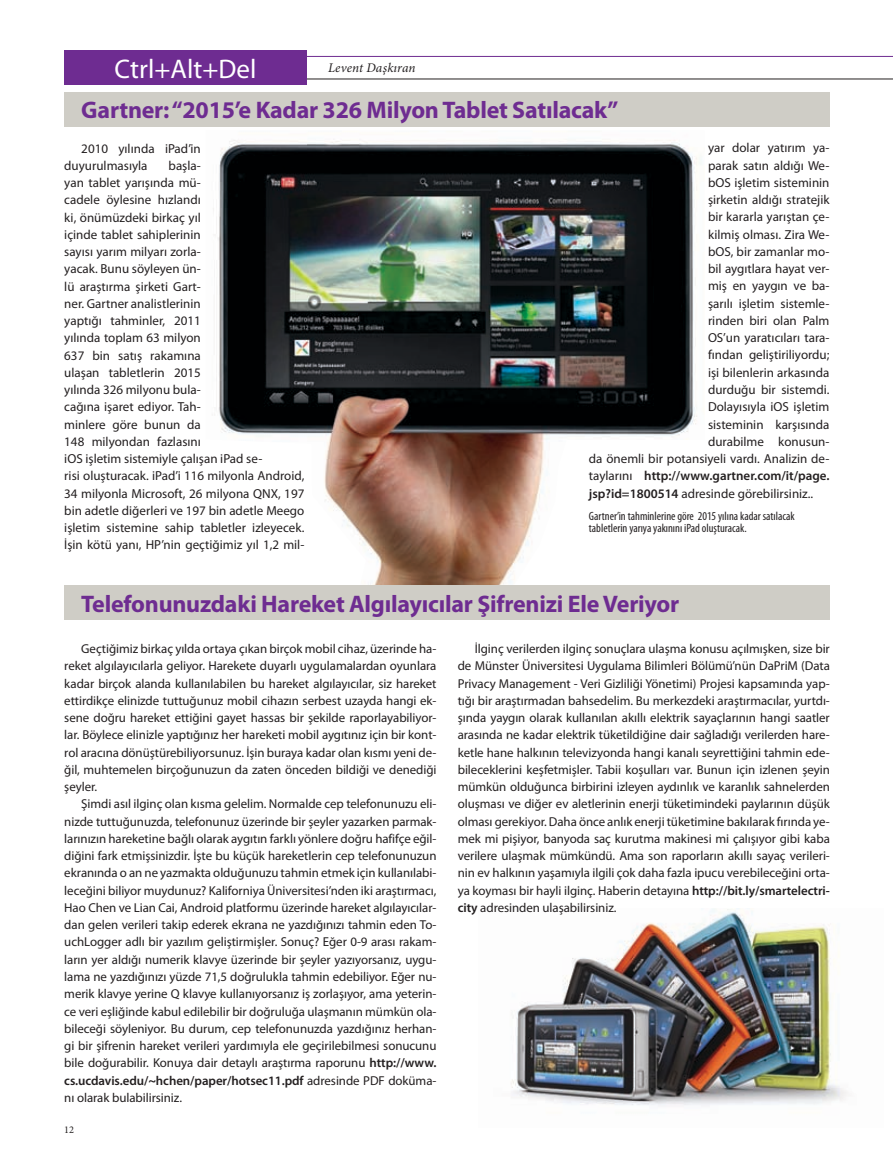
<style>
.page{position:relative;width:893px;height:1170px;background:#fff}
.page>*{position:absolute;margin:0;border:0;box-sizing:border-box;transform-origin:0 0}
.t1{font:27px "Myriad Pro";color:#fff}
.t2{font:700 24px "Myriad Pro";letter-spacing:-.01em;color:#6e2c91}
.t3{font:italic 13.2px "Minion Pro";letter-spacing:.01em;color:#231f20}
.t4{font:13.05px/17.2px "Myriad Pro";color:#231f20}
.t5{font:600 13.05px "Myriad Pro";color:#231f20}
.t6{font:12.9px/17.2px "Myriad Pro";letter-spacing:-.005em;color:#231f20;text-align:justify}
.t7{font:condensed 12px/12px "Myriad Pro";color:#231f20}
.t8{font:10.35px "Minion Pro";color:#231f20}
.s1{font-weight:400}
.s2{font-weight:600}
</style>
<div class="page">
<img style="left:511px;top:908px;width:337px;height:198px">
<img style="left:213px;top:140px;width:485px;height:445px">
<div style="left:64px;top:92px;width:766px;height:34px;background:#cfcdc6"></div>
<div style="left:64px;top:585px;width:766px;height:34px;background:#cfcdc6"></div>
<hr style="left:64px;top:56px;width:829px;height:1px;background:#6e2c91">
<hr style="left:64px;top:79px;width:829px;height:1px;background:#231f20">
<div style="left:64px;top:51px;width:243px;height:34px;background:#6e2c91"></div>
<h1 class="t1" style="left:115px;top:52px;width:143px">Ctrl+Alt+Del</h1>
<p class="t3" style="left:328px;top:59px;width:89px">Levent Daşkıran</p>
<h2 class="t2" style="left:81px;top:94px;width:538px">Gartner: “2015’e Kadar 326 Milyon Tablet Satılacak”</h2>
<p class="t4" style="left:64px;top:139px;width:138px;text-indent:17px">2010 yılında iPad’in duyurulmasıyla</p>
<p class="t4" style="left:64px;top:156px;width:242px;text-indent:104px">başla-<br>yan tablet yarışında mü-<br>cadele öylesine hızlandı<br>ki, önümüzdeki birkaç yıl<br>içinde tablet sahiplerinin<br>sayısı yarım milyarı zorla-<br>yacak. Bunu söyleyen ün-<br>lü araştırma şirketi Gart-<br>ner. Gartner analistlerinin<br>yaptığı tahminler, 2011<br>yılında toplam 63 milyon<br>637 bin satış rakamına<br>ulaşan tabletlerin 2015<br>yılında 326 milyonu bula-<br>cağına işaret ediyor. Tah-<br>minlere göre bunun da<br>148 milyondan fazlasını<br>iOS işletim sistemiyle çalışan iPad se-<br>risi oluşturacak. iPad’i 116 milyonla Android,<br>34 milyonla Microsoft, 26 milyona QNX, 197 bin adetle diğerleri ve 197 bin adetle Meego işletim sistemine sahip tabletler izleyecek.<br>İşin kötü yanı, HP’nin geçtiğimiz yıl 1,2 mil-</p>
<p class="t4" style="left:708px;top:139px;width:123px">yar dolar yatırım ya-</p>
<p class="t4" style="left:708px;top:156px;width:123px">parak satın aldığı We-</p>
<p class="t4" style="left:708px;top:174px;width:123px">bOS işletim sisteminin</p>
<p class="t4" style="left:708px;top:191px;width:123px">şirketin aldığı stratejik</p>
<p class="t4" style="left:708px;top:208px;width:123px">bir kararla yarıştan çe-</p>
<p class="t4" style="left:708px;top:225px;width:123px">kilmiş olması. Zira We-</p>
<p class="t4" style="left:708px;top:243px;width:123px">bOS, bir zamanlar mo-</p>
<p class="t4" style="left:708px;top:260px;width:123px">bil aygıtlara hayat ver-</p>
<p class="t4" style="left:708px;top:277px;width:123px">miş en yaygın ve ba-</p>
<p class="t4" style="left:708px;top:294px;width:123px">şarılı işletim sistemle-</p>
<p class="t4" style="left:708px;top:312px;width:123px">rinden biri olan Palm</p>
<p class="t4" style="left:708px;top:329px;width:123px">OS’un yaratıcıları tara-</p>
<p class="t4" style="left:708px;top:346px;width:123px">fından geliştiriliyordu;</p>
<p class="t4" style="left:708px;top:363px;width:123px">işi bilenlerin arkasında</p>
<p class="t4" style="left:708px;top:381px;width:123px">durduğu bir sistemdi.</p>
<p class="t4" style="left:708px;top:398px;width:123px">Dolayısıyla iOS işletim</p>
<p class="t4" style="left:708px;top:415px;width:123px">sisteminin karşısında</p>
<p class="t4" style="left:708px;top:432px;width:123px">durabilme konusun-</p>
<p class="t4" style="left:589px;top:450px;width:242px">da önemli bir potansiyeli vardı. Analizin de-</p>
<p class="t5" style="left:589px;top:467px;width:242px"><span class="s1">taylarını</span> http://www.gartner.com/it/page.</p>
<p class="t4" style="left:589px;top:484px;width:226px"><span class="s2">jsp?id=1800514</span> adresinde görebilirsiniz..</p>
<p class="t7" style="left:589px;top:510px;width:207px">Gartner’in tahminlerine göre 2015 yılına kadar satılacak tabletlerin yarıya yakınını iPad oluşturacak.</p>
<h2 class="t2" style="left:81px;top:587px;width:599px">Telefonunuzdaki Hareket Algılayıcılar Şifrenizi Ele Veriyor</h2>
<p class="t6" style="left:64px;top:640px;width:374px;text-indent:17px">Geçtiğimiz birkaç yılda ortaya çıkan birçok mobil cihaz, üzerinde ha&shy;reket algılayıcılarla geliyor. Harekete duyarlı uygulamalardan oyunlara kadar birçok alanda kullanılabilen bu hareket algılayıcılar, siz hareket ettirdikçe elinizde tuttuğunuz mobil cihazın serbest uzayda hangi ek&shy;sene doğru hareket ettiğini gayet hassas bir şekilde raporlayabiliyor&shy;lar. Böylece elinizle yaptığınız her hareketi mobil aygıtınız için bir kont&shy;rol aracına dönüştürebiliyorsunuz. İşin buraya kadar olan kısmı yeni de&shy;ğil, muhtemelen birçoğunuzun da zaten önceden bildiği ve denediği şeyler.</p>
<p class="t6" style="left:64px;top:795px;width:374px;text-indent:17px">Şimdi asıl ilginç olan kısma gelelim. Normalde cep telefonunuzu eli&shy;nizde tuttuğunuzda, telefonunuz üzerinde bir şeyler yazarken parmak&shy;larınızın hareketine bağlı olarak aygıtın farklı yönlere doğru hafifçe eğil&shy;diğini fark etmişsinizdir. İşte bu küçük hareketlerin cep telefonunuzun ekranında o an ne yazmakta olduğunuzu tahmin etmek için kullanılabi&shy;leceğini biliyor muydunuz? Kaliforniya Üniversitesi’nden iki araştırmacı, Hao Chen ve Lian Cai, Android platformu üzerinde hareket algılayıcılar&shy;dan gelen verileri takip ederek ekrana ne yazdığınızı tahmin eden To&shy;uchLogger adlı bir yazılım geliştirmişler. Sonuç? Eğer 0-9 arası rakam&shy;ların yer aldığı numerik klavye üzerinde bir şeyler yazıyorsanız, uygu&shy;lama ne yazdığınızı yüzde 71,5 doğrulukla tahmin edebiliyor. Eğer nu&shy;merik klavye yerine Q klavye kullanıyorsanız iş zorlaşıyor, ama yeterin&shy;ce veri eşliğinde kabul edilebilir bir doğruluğa ulaşmanın mümkün ola&shy;bileceği söyleniyor. Bu durum, cep telefonunuzda yazdığınız herhan&shy;gi bir şifrenin hareket verileri yardımıyla ele geçirilebilmesi sonucunu bile doğurabilir. Konuya dair detaylı araştırma raporunu <span class="s2">http://www. cs.ucdavis.edu/~hchen/paper/hotsec11.pdf</span> adresinde PDF doküma&shy;nı olarak bulabilirsiniz.</p>
<p class="t8" style="left:64px;top:1122px;width:11px">12</p>
<p class="t6" style="left:458px;top:639px;width:374px;text-indent:17px">İlginç verilerden ilginç sonuçlara ulaşma konusu açılmışken, size bir de Münster Üniversitesi Uygulama Bilimleri Bölümü’nün DaPriM (Data Privacy Management - Veri Gizliliği Yönetimi) Projesi kapsamında yap&shy;tığı bir araştırmadan bahsedelim. Bu merkezdeki araştırmacılar, yurtdı&shy;şında yaygın olarak kullanılan akıllı elektrik sayaçlarının hangi saatler arasında ne kadar elektrik tüketildiğine dair sağladığı verilerden hare&shy;ketle hane halkının televizyonda hangi kanalı seyrettiğini tahmin ede&shy;bileceklerini keşfetmişler. Tabii koşulları var. Bunun için izlenen şeyin mümkün olduğunca birbirini izleyen aydınlık ve karanlık sahnelerden oluşması ve diğer ev aletlerinin enerji tüketimindeki paylarının düşük olması gerekiyor. Daha önce anlık enerji tüketimine bakılarak fırında ye&shy;mek mi pişiyor, banyoda saç kurutma makinesi mi çalışıyor gibi kaba verilere ulaşmak mümkündü. Ama son raporların akıllı sayaç verileri&shy;nin ev halkının yaşamıyla ilgili çok daha fazla ipucu verebileceğini orta&shy;ya koyması bir hayli ilginç. Haberin detayına <span class="s2">http://bit.ly/smartelectri&shy;city</span> adresinden ulaşabilirsiniz.</p>
</div>
